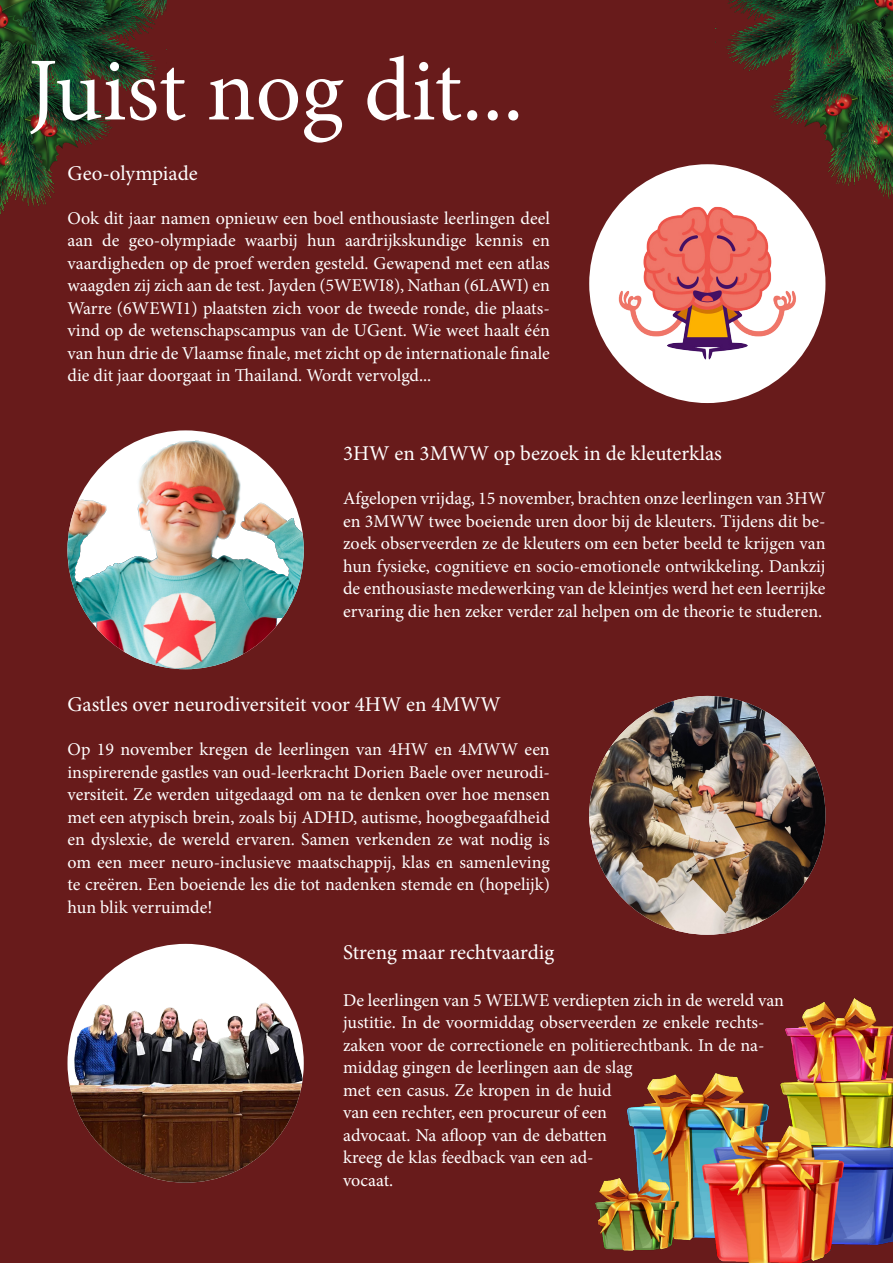
<style>
.page{position:relative;width:893px;height:1263px;background:#681b1b}
.page>*{position:absolute;margin:0;border:0;box-sizing:border-box;transform-origin:0 0}
.t1{font:90px "Minion Pro";letter-spacing:-.005em;color:#fff}
.t2{font:21px "Minion Pro";color:#fff}
.t3{font:18px/22.5px "Minion Pro";color:#fff;text-align:justify}
</style>
<div class="page">
<img style="left:0;top:0;width:167px;height:215px">
<img style="left:589px;top:696px;width:236px;height:239px">
<img style="left:716px;top:0;width:177px;height:199px">
<div style="left:589px;top:164px;width:236px;height:239px;background:#fff;border-radius:50%"></div>
<img style="left:609px;top:186px;width:196px;height:195px">
<img style="left:68px;top:430px;width:236px;height:239px">
<img style="left:68px;top:944px;width:236px;height:239px">
<img style="left:595px;top:998px;width:298px;height:265px">
<p class="t1" style="left:28px;top:30px;width:497px">Juist nog dit...</p>
<p class="t2" style="left:68px;top:159px;width:132px">Geo-olympiade</p>
<p class="t3" style="left:68px;top:207px;width:484px">Ook dit jaar namen opnieuw een boel enthousiaste leerlingen deel aan de geo-olympiade waarbij hun aardrijkskundige kennis en vaardigheden op de proef werden gesteld. Gewapend met een atlas waagden zij zich aan de test. Jayden (5WEWI8), Nathan (6LAWI) en Warre (6WEWI1) plaatsten zich voor de tweede ronde, die plaats&shy;vind op de wetenschapscampus van de UGent. Wie weet haalt één van hun drie de Vlaamse finale, met zicht op de internationale finale die dit jaar doorgaat in Thailand. Wordt vervolgd...</p>
<p class="t2" style="left:343px;top:440px;width:380px">3HW en 3MWW op bezoek in de kleuterklas</p>
<p class="t3" style="left:343px;top:487px;width:484px">Afgelopen vrijdag, 15 november, brachten onze leerlingen van 3HW en 3MWW twee boeiende uren door bij de kleuters. Tijdens dit be&shy;zoek observeerden ze de kleuters om een beter beeld te krijgen van hun fysieke, cognitieve en socio-emotionele ontwikkeling. Dankzij de enthousiaste medewerking van de kleintjes werd het een leerrijke ervaring die hen zeker verder zal helpen om de theorie te studeren.</p>
<p class="t2" style="left:68px;top:690px;width:435px">Gastles over neurodiversiteit voor 4HW en 4MWW</p>
<p class="t3" style="left:68px;top:738px;width:484px">Op 19 november kregen de leerlingen van 4HW en 4MWW een inspirerende gastles van oud-leerkracht Dorien Baele over neurodi&shy;versiteit. Ze werden uitgedaagd om na te denken over hoe mensen met een atypisch brein, zoals bij ADHD, autisme, hoogbegaafdheid en dyslexie, de wereld ervaren. Samen verkenden ze wat nodig is om een meer neuro-inclusieve maatschappij, klas en samenleving te creëren. Een boeiende les die tot nadenken stemde en (hopelijk) hun blik verruimde!</p>
<p class="t2" style="left:343px;top:938px;width:213px">Streng maar rechtvaardig</p>
<p class="t3" style="left:343px;top:989px;width:443px;text-align:left">De leerlingen van 5 WELWE verdiepten zich in de wereld van justitie. In de voormiddag observeerden ze enkele rechts&shy;zaken voor de correctionele en politierechtbank. In de na&shy;middag gingen de leerlingen aan de slag<br>met een casus. Ze kropen in de huid<br>van een rechter, een procureur of een<br>advocaat. Na afloop van de debatten<br>kreeg de klas feedback van een ad-<br>vocaat.</p>
</div>
